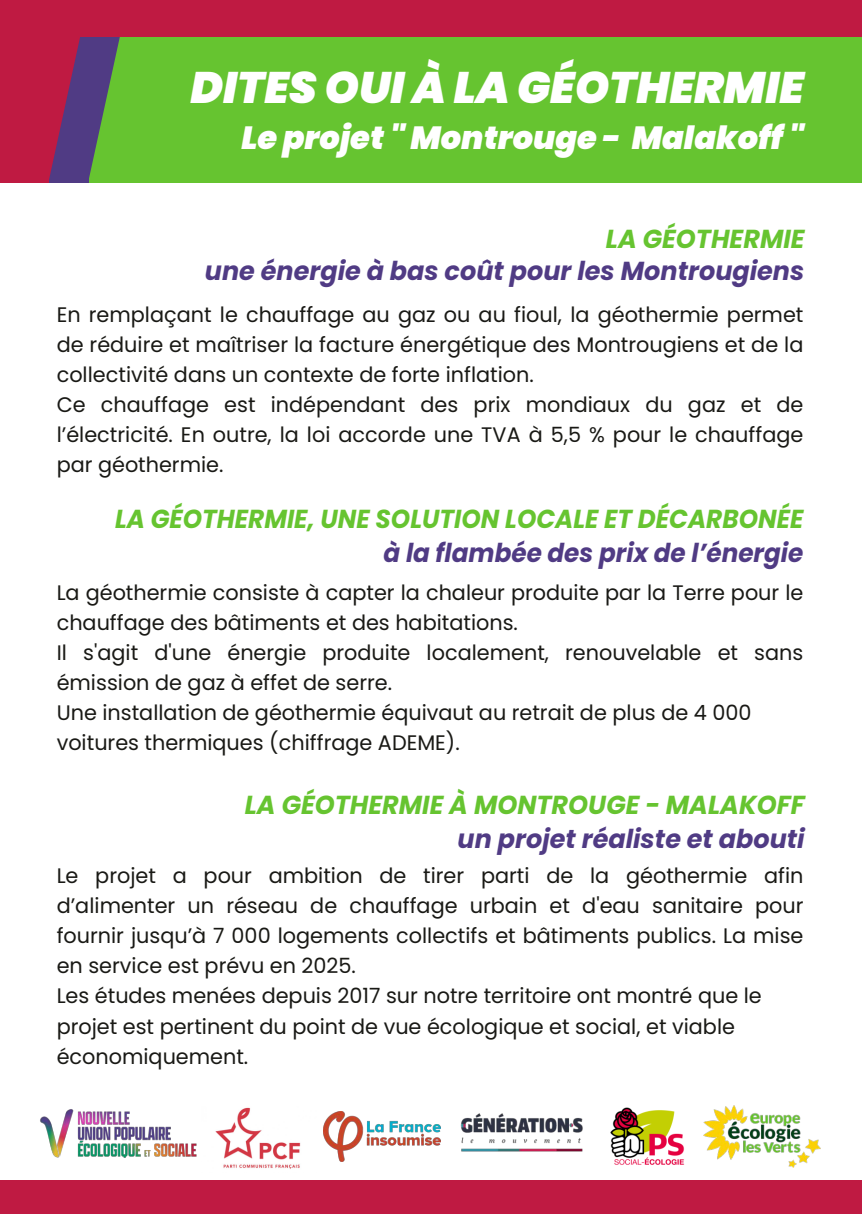
<style>
.page{position:relative;width:862px;height:1214px;background:#fff}
.page>*{position:absolute;margin:0;border:0;box-sizing:border-box;transform-origin:0 0}
.t1{font:italic 900 44px "Poppins";color:#fff}
.t2{font:italic 900 32px "Poppins";color:#fff}
.t3{font:italic 700 26px "Poppins";color:#503b84}
.t4{font:italic 700 26px "Poppins";color:#66c430}
.t5{font:italic 700 26px "Poppins";color:#66c430;scale:.95 1}
.t6{font:italic 700 26px "Poppins";color:#503b84;scale:.95 1}
.t7{font:21px/30px "Poppins";color:#191915}
</style>
<div class="page">
<div style="left:0;top:0;width:862px;height:182px;background:#66c430"></div>
<div style="left:0;top:1179px;width:862px;height:34px;background:#bf1a42"></div>
<div style="left:0;top:0;width:862px;height:37px;background:#bf1a42"></div>
<svg style="left:49px;top:37px;width:71px;height:144px"></svg>
<div style="left:0;top:0;width:49px;height:183px;background:#bf1a42"></div>
<img style="left:703px;top:1105px;width:117px;height:62px">
<img style="left:615px;top:1107px;width:70px;height:58px">
<img style="left:215px;top:1107px;width:86px;height:62px">
<img style="left:323px;top:1111px;width:112px;height:50px">
<img style="left:435px;top:1113px;width:180px;height:52px">
<img style="left:40px;top:1109px;width:157px;height:49px">
<h1 class="t1" style="left:190px;top:57px;width:615px">DITES OUI À LA GÉOTHERMIE</h1>
<h2 class="t2" style="left:241px;top:115px;width:564px">Le projet " Montrouge - Malakoff "</h2>
<p class="t4" style="left:606px;top:221px;width:200px">LA GÉOTHERMIE</p>
<p class="t3" style="left:205px;top:253px;width:601px">une énergie à bas coût pour les Montrougiens</p>
<p class="t7" style="left:57px;top:300px;width:748px">En remplaçant le chauffage au gaz ou au fioul, la géothermie permet de réduire et maîtriser la facture énergétique des Montrougiens et de la collectivité dans un contexte de forte inflation.<br>Ce chauffage est indépendant des prix mondiaux du gaz et de l’électricité. En outre, la loi accorde une TVA à 5,5 % pour le chauffage par géothermie.</p>
<p class="t5" style="left:115px;top:500px;width:726px">LA GÉOTHERMIE, UNE SOLUTION LOCALE ET DÉCARBONÉE</p>
<p class="t6" style="left:383px;top:534px;width:443px">à la flambée des prix de l’énergie</p>
<p class="t7" style="left:57px;top:578px;width:748px">La géothermie consiste à capter la chaleur produite par la Terre pour le chauffage des bâtiments et des habitations.<br>Il s'agit d'une énergie produite localement, renouvelable et sans émission de gaz à effet de serre.<br>Une installation de géothermie équivaut au retrait de plus de 4 000 voitures thermiques (chiffrage ADEME).</p>
<p class="t4" style="left:245px;top:786px;width:561px">LA GÉOTHERMIE À MONTROUGE - MALAKOFF</p>
<p class="t3" style="left:457px;top:820px;width:349px">un projet réaliste et abouti</p>
<p class="t7" style="left:57px;top:860px;width:748px">Le projet a pour ambition de tirer parti de la géothermie afin d’alimenter un réseau de chauffage urbain et d'eau sanitaire pour fournir jusqu’à 7 000 logements collectifs et bâtiments publics. La mise en service est prévu en 2025.<br>Les études menées depuis 2017 sur notre territoire ont montré que le projet est pertinent du point de vue écologique et social, et viable économiquement.</p>
</div>
